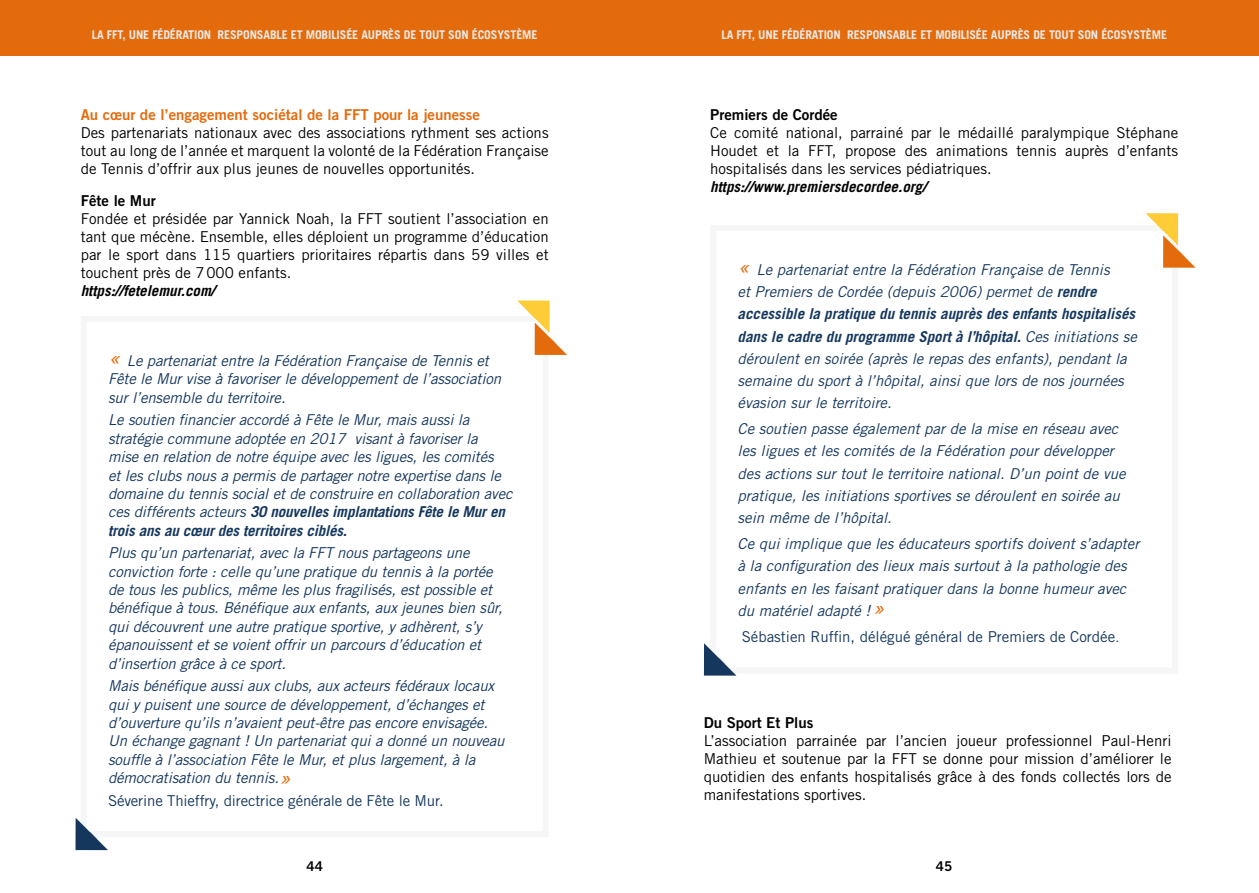
<style>
.page{position:relative;width:1259px;height:893px;background:#fff}
.page>*{position:absolute;margin:0;border:0;box-sizing:border-box;transform-origin:0 0}
.t1{font:italic 15px/18.5px "Trade Gothic";letter-spacing:-.01em;color:#15375d}
.t2{font:15px/18px "Trade Gothic";color:#000;text-align:justify}
.t3{font:15px "Trade Gothic";letter-spacing:-.005em;color:#15375d}
.t4{font:italic 700 15px "Trade Gothic";color:#000}
.t5{font:15px "Trade Gothic Bold Two";color:#e46b0c}
.t6{font:15px "Trade Gothic Bold Two";color:#000}
.t7{font:13.5px "Trade Gothic Bold Two";color:#000}
.t8{font:700 12px "Trade Gothic";letter-spacing:-.01em;color:#eaeaea}
.s1{font-size:24px;color:#e46b0c}
.s2{font-weight:700}
.s3{font-weight:300;font-style:italic}
</style>
<div class="page">
<svg style="left:517px;top:300px;width:50px;height:55px"></svg>
<svg style="left:75px;top:818px;width:33px;height:32px"></svg>
<div style="left:0;top:0;width:1259px;height:56px;background:#e46b0c"></div>
<svg style="left:1145px;top:213px;width:50px;height:55px"></svg>
<svg style="left:704px;top:643px;width:32px;height:33px"></svg>
<p class="t8" style="left:84px;top:27px;width:464px">3 - LA FFT, UNE FÉDÉRATION RESPONSABL ET MOB LISÉE AUPRÈS DE TOUT SON ÉCOSYSTÈME</p>
<p class="t8" style="left:92px;top:27px;width:447px">LA FFT, UNE FÉDÉRATION RESPONSABLE ET MOBILISÉE AUPRÈS DE TOUT SON ÉCOSYSTÈME</p>
<p class="t8" style="left:721px;top:27px;width:447px">LA FFT, UNE FÉDÉRATION RESPONSABLE ET MOBILISÉE AUPRÈS DE TOUT SON ÉCOSYSTÈME</p>
<p class="t5" style="left:81px;top:105px;width:401px">Au cœur de l’engagement sociétal de la FFT pour la jeunesse</p>
<p class="t2" style="left:81px;top:123px;width:469px">Des partenariats nationaux avec des associations rythment ses actions tout au long de l’année et marquent la volonté de la Fédération Française de Tennis d’offrir aux plus jeunes de nouvelles opportunités.</p>
<p class="t6" style="left:81px;top:191px;width:76px">Fête le Mur</p>
<p class="t2" style="left:81px;top:209px;width:469px">Fondée et présidée par Yannick Noah, la FFT soutient l’association en tant que mécène. Ensemble, elles déploient un programme d’éducation par le sport dans 115 quartiers prioritaires répartis dans 59 villes et touchent près de 7000 enfants.</p>
<p class="t4" style="left:81px;top:281px;width:136px">https://fetelemur.com/</p>
<p class="t1" style="left:108px;top:351px;width:394px"><span class="s1">«</span> Le partenariat entre la Fédération Française de Tennis et<br>Fête le Mur vise à favoriser le développement de l’association sur l’ensemble du territoire.</p>
<p class="t1" style="left:108px;top:411px;width:406px">Le soutien financier accordé à Fête le Mur, mais aussi la stratégie commune adoptée en 2017 visant à favoriser la<br>mise en relation de notre équipe avec les ligues, les comités<br>et les clubs nous a permis de partager notre expertise dans le domaine du tennis social et de construire en collaboration avec ces différents acteurs <span class="s2">30 nouvelles implantations Fête le Mur en trois ans au cœur des territoires ciblés.</span></p>
<p class="t1" style="left:108px;top:544px;width:396px">Plus qu’un partenariat, avec la FFT nous partageons une conviction forte : celle qu’une pratique du tennis à la portée de tous les publics, même les plus fragilisés, est possible et bénéfique à tous. Bénéfique aux enfants, aux jeunes bien sûr, qui découvrent une autre pratique sportive, y adhèrent, s’y épanouissent et se voient offrir un parcours d’éducation et d’insertion grâce à ce sport.</p>
<p class="t1" style="left:108px;top:676px;width:398px">Mais bénéfique aussi aux clubs, aux acteurs fédéraux locaux qui y puisent une source de développement, d’échanges et d’ouverture qu’ils n’avaient peut-être pas encore envisagée.<br>Un échange gagnant ! Un partenariat qui a donné un nouveau souffle à l’association Fête le Mur, et plus largement, à la démocratisation du tennis.<span class="s1">»</span></p>
<p class="t3" style="left:108px;top:791px;width:337px">Séverine Thieffry, directrice générale de Fête le Mur.</p>
<p class="t6" style="left:710px;top:105px;width:129px">Premiers de Cordée</p>
<p class="t2" style="left:710px;top:123px;width:469px">Ce comité national, parrainé par le médaillé paralympique Stéphane Houdet et la FFT, propose des animations tennis auprès d’enfants hospitalisés dans les services pédiatriques.</p>
<p class="t4" style="left:710px;top:177px;width:218px">https://www.premiersdecordee.org/</p>
<p class="t1" style="left:737px;top:258px;width:401px;line-height:22.2px"><span class="s1">«</span> Le partenariat entre la Fédération Française de Tennis<br>et Premiers de Cordée (depuis 2006) permet de <span class="s2">rendre accessible la pratique du tennis auprès des enfants hospitalisés dans le cadre du programme Sport à l’hôpital.</span> Ces initiations se déroulent en soirée (après le repas des enfants), pendant la semaine du sport à l’hôpital, ainsi que lors de nos journées évasion sur le territoire.</p>
<p class="t1" style="left:737px;top:418px;width:389px;line-height:22.2px">Ce soutien passe également par de la mise en réseau avec les ligues et les comités de la Fédération pour développer des actions sur tout le territoire national. D’un point de vue pratique, les initiations sportives se déroulent en soirée au sein même de l’hôpital.</p>
<p class="t1" style="left:737px;top:533px;width:403px;line-height:22.2px">Ce qui implique que les éducateurs sportifs doivent s’adapter à la configuration des lieux mais surtout à la pathologie des enfants en les faisant pratiquer dans la bonne humeur avec du matériel adapté !<span class="s1">»</span></p>
<p class="t3" style="left:742px;top:628px;width:379px">Sébastien Ruffin, délégué général de Premiers de Cordée<span class="s3">.</span></p>
<p class="t6" style="left:704px;top:713px;width:111px">Du Sport Et Plus</p>
<p class="t2" style="left:704px;top:731px;width:469px">L’association parrainée par l’ancien joueur professionnel Paul-Henri Mathieu et soutenue par la FFT se donne pour mission d’améliorer le quotidien des enfants hospitalisés grâce à des fonds collectés lors de manifestations sportives.</p>
<p class="t7" style="left:306px;top:857px;width:18px">44</p>
<p class="t7" style="left:936px;top:857px;width:18px">45</p>
</div>
